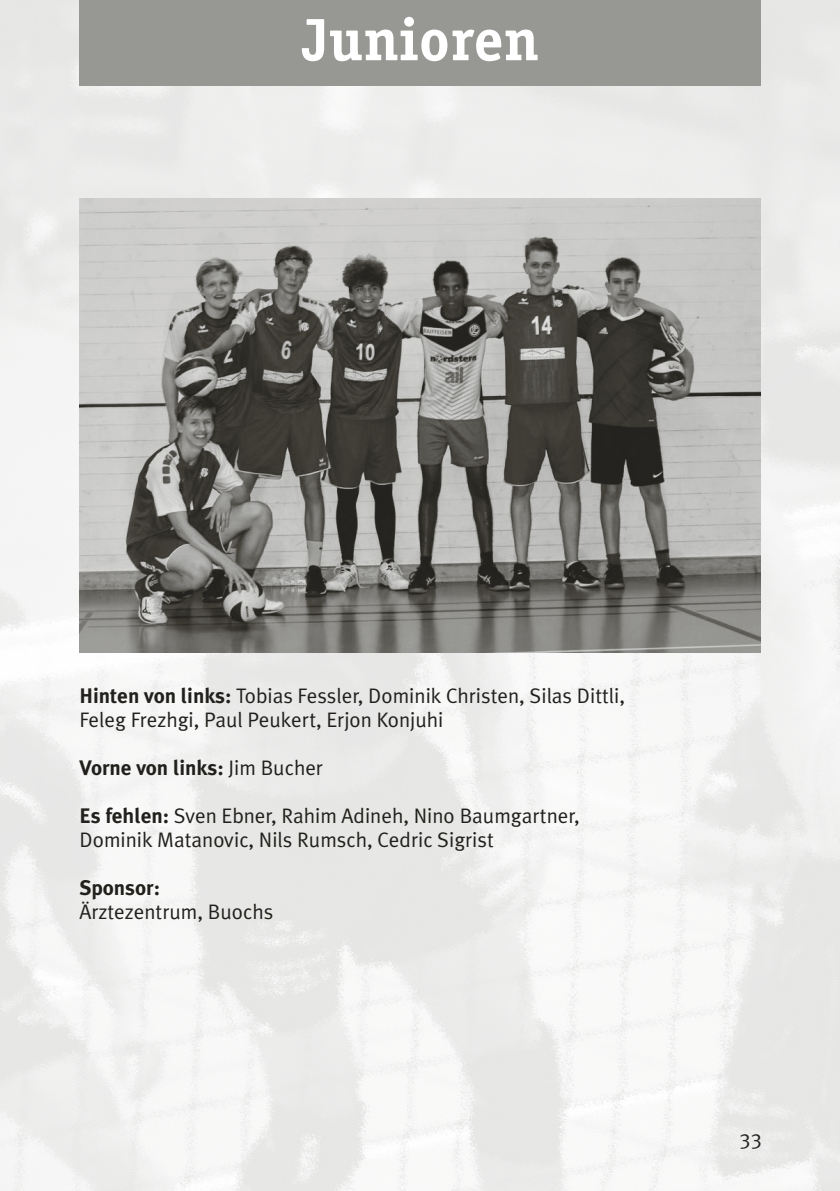
<style>
.page{position:relative;width:840px;height:1191px;background:#fff}
.page>*{position:absolute;margin:0;border:0;box-sizing:border-box;transform-origin:0 0}
.t1{font:700 60px "Officina Serif";color:#fff}
.t2{font:21px/24px "Meta Plus Normal";color:#21201c}
.t3{font:700 21px "Meta Plus";color:#21201c}
.s1{font-family:"Meta Plus";font-weight:700}
.s2{font-family:"Meta Plus Normal";font-weight:400}
</style>
<div class="page">
<img style="left:0;top:0;width:839px;height:1191px">
<div style="left:79px;top:0;width:681px;height:85px;background:#979794"></div>
<img style="left:79px;top:198px;width:681px;height:454px">
<h1 class="t1" style="left:301px;top:2px;width:239px">Junioren</h1>
<h1 class="t1" style="left:327px;top:2px;width:186px">Herren</h1>
<p class="t2" style="left:79px;top:683px;width:546px"><span class="s1">Hinten von links:</span> Tobias Fessler, Dominik Christen, Silas Dittli,<br>Feleg Frezhgi, Paul Peukert, Erjon Konjuhi</p>
<p class="t3" style="left:79px;top:756px;width:245px">Vorne von links: <span class="s2">Jim Bucher</span></p>
<p class="t2" style="left:79px;top:803px;width:501px"><span class="s1">Es fehlen:</span> Sven Ebner, Rahim Adineh, Nino Baumgartner,<br>Dominik Matanovic, Nils Rumsch, Cedric Sigrist</p>
<p class="t3" style="left:79px;top:876px;width:82px">Sponsor:</p>
<p class="t2" style="left:79px;top:899px;width:195px">Ärztezentrum, Buochs</p>
<p class="t2" style="left:739px;top:1125px;width:24px">33</p>
</div>
